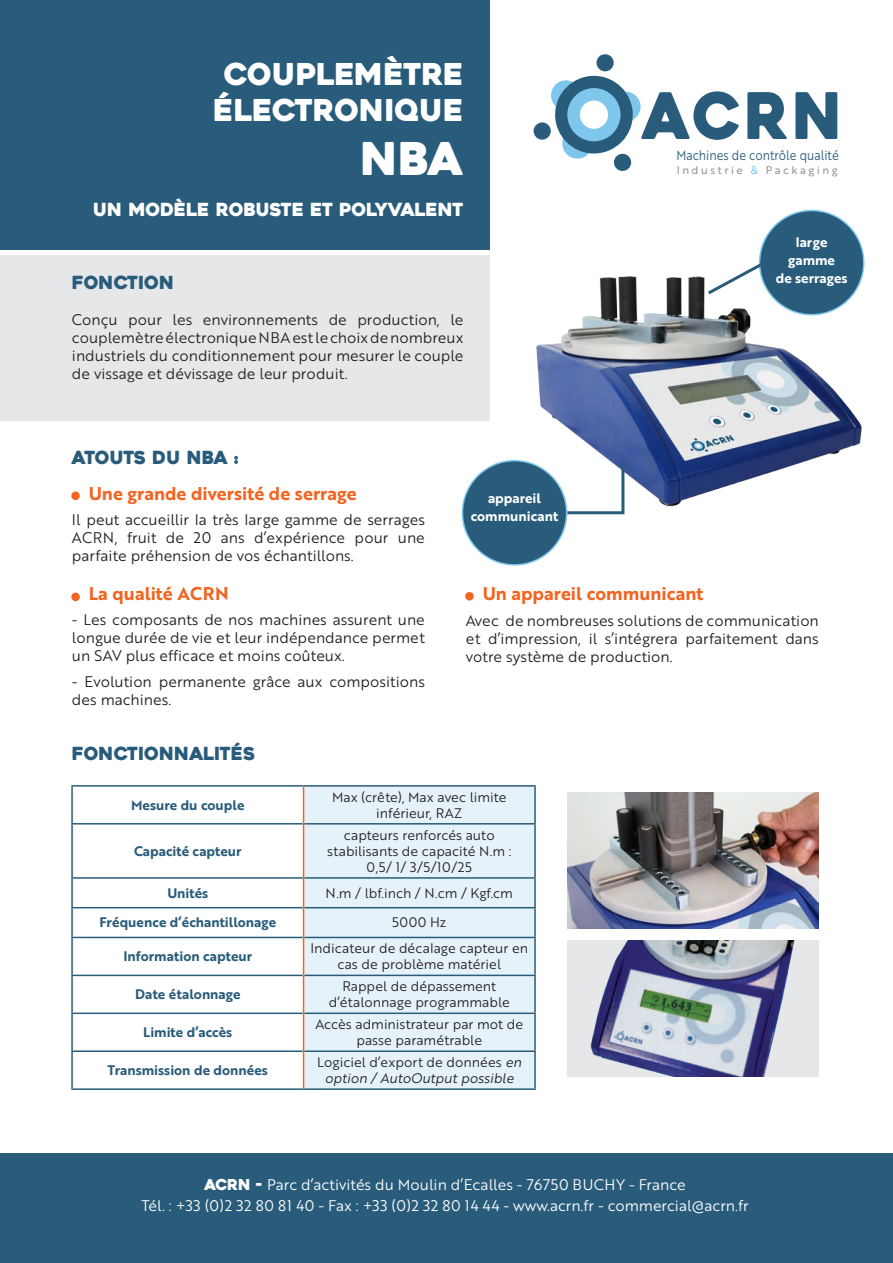
<style>
.page{position:relative;width:893px;height:1263px;background:#fff}
.page>*{position:absolute;margin:0;border:0;box-sizing:border-box;transform-origin:0 0}
.t1{font:64.05px "Heavitas";color:#295c7b;scale:.95 1}
.t2{font:45px "Heavitas";color:#fff}
.t3{font:30px/36px "Heavitas";color:#fff;text-align:center}
.t4{font:18px "Brother 1816 Bold";color:#f36421}
.t5{font:18px "Heavitas";color:#fff}
.t6{font:18px "Heavitas";color:#295c7b}
.t7{font:18px "Heavitas";letter-spacing:-.025em;color:#295c7b}
.t8{font:15px/18px "Brother 1816 Book";color:#231f20;text-align:justify}
.t9{font:15px/21px "Brother 1816 Book";color:#fff;text-align:center}
.t10{font:13.65px "Brother 1816 Book";color:#295c7b;scale:.87 1}
.t11{font:13.5px/16.2px "Brother 1816 Book";color:#231f20;text-align:center}
.t12{font:13.5px "Brother 1816 Bold";color:#295c7b}
.t13{font:13.5px/18px "Brother 1816 Bold";color:#fff;text-align:center}
.t14{font:13.5px "Brother 1816 Book Italic";color:#231f20}
.t15{font:10.95px "Brother 1816 Regular";letter-spacing:.23em;color:#939598}
.s1{color:#7fc6ed}
.s2{font-family:"Brother 1816 Book Italic"}
.s3{font-family:"Heavitas"}
</style>
<div class="page">
<img style="left:523px;top:223px;width:342px;height:321px">
<div style="left:0;top:0;width:490px;height:249px;background:#295c7b"></div>
<div style="left:0;top:1154px;width:893px;height:109px;background:#295c7b"></div>
<div style="left:0;top:255px;width:490px;height:166px;background:#e6e7e9"></div>
<div style="left:71px;top:491px;width:9px;height:9px;background:#f36421;border-radius:50%"></div>
<div style="left:465px;top:592px;width:9px;height:8px;background:#f36421;border-radius:50%"></div>
<div style="left:71px;top:593px;width:9px;height:8px;background:#f36421;border-radius:50%"></div>
<div style="left:304px;top:787px;width:230px;height:301px;background:#e5f2fa"></div>
<hr style="left:71px;top:785px;width:233px;height:2px;background:#295c7b">
<hr style="left:71px;top:787px;width:2px;height:36px;background:#295c7b">
<hr style="left:304px;top:785px;width:232px;height:2px;background:#295c7b">
<hr style="left:534px;top:787px;width:2px;height:36px;background:#295c7b">
<hr style="left:71px;top:823px;width:232px;height:1px;background:#295c7b">
<hr style="left:71px;top:824px;width:2px;height:53px;background:#295c7b">
<hr style="left:304px;top:823px;width:232px;height:1px;background:#295c7b">
<hr style="left:534px;top:824px;width:2px;height:53px;background:#295c7b">
<hr style="left:71px;top:877px;width:232px;height:2px;background:#295c7b">
<hr style="left:71px;top:879px;width:2px;height:28px;background:#295c7b">
<hr style="left:304px;top:877px;width:232px;height:2px;background:#295c7b">
<hr style="left:534px;top:879px;width:2px;height:28px;background:#295c7b">
<hr style="left:71px;top:907px;width:232px;height:1px;background:#295c7b">
<hr style="left:71px;top:908px;width:2px;height:29px;background:#295c7b">
<hr style="left:304px;top:907px;width:232px;height:1px;background:#295c7b">
<hr style="left:534px;top:908px;width:2px;height:29px;background:#295c7b">
<hr style="left:71px;top:937px;width:232px;height:1px;background:#295c7b">
<hr style="left:71px;top:938px;width:2px;height:37px;background:#295c7b">
<hr style="left:304px;top:937px;width:232px;height:1px;background:#295c7b">
<hr style="left:534px;top:938px;width:2px;height:37px;background:#295c7b">
<hr style="left:71px;top:975px;width:232px;height:1px;background:#295c7b">
<hr style="left:71px;top:976px;width:2px;height:36px;background:#295c7b">
<hr style="left:304px;top:975px;width:232px;height:1px;background:#295c7b">
<hr style="left:534px;top:976px;width:2px;height:36px;background:#295c7b">
<hr style="left:71px;top:1012px;width:232px;height:2px;background:#295c7b">
<hr style="left:71px;top:1014px;width:2px;height:36px;background:#295c7b">
<hr style="left:304px;top:1012px;width:232px;height:2px;background:#295c7b">
<hr style="left:534px;top:1014px;width:2px;height:36px;background:#295c7b">
<hr style="left:71px;top:1050px;width:232px;height:2px;background:#295c7b">
<hr style="left:71px;top:1052px;width:2px;height:36px;background:#295c7b">
<hr style="left:304px;top:1050px;width:232px;height:2px;background:#295c7b">
<hr style="left:534px;top:1052px;width:2px;height:36px;background:#295c7b">
<hr style="left:71px;top:1088px;width:233px;height:2px;background:#295c7b">
<hr style="left:304px;top:1088px;width:232px;height:2px;background:#295c7b">
<hr style="left:303px;top:787px;width:1px;height:37px;background:#f36421">
<hr style="left:303px;top:824px;width:1px;height:54px;background:#f36421">
<hr style="left:303px;top:878px;width:1px;height:30px;background:#f36421">
<svg style="left:303px;top:908px;width:1px;height:29px"></svg>
<hr style="left:303px;top:937px;width:1px;height:38px;background:#f36421">
<hr style="left:303px;top:975px;width:1px;height:38px;background:#f36421">
<hr style="left:303px;top:1013px;width:1px;height:38px;background:#f36421">
<hr style="left:303px;top:1051px;width:1px;height:37px;background:#f36421">
<div style="left:551px;top:80px;width:30px;height:30px;background:#7fc6ed;border-radius:50%"></div>
<div style="left:610px;top:92px;width:31px;height:30px;background:#7fc6ed;border-radius:50%"></div>
<svg style="left:562px;top:129px;width:30px;height:30px"></svg>
<div style="left:555px;top:76px;width:78px;height:77px;background:#295c7b;border-radius:50%"></div>
<div style="left:567px;top:88px;width:53px;height:53px;background:#7fc6ed;border-radius:50%"></div>
<div style="left:580px;top:101px;width:28px;height:28px;background:#fff;border-radius:50%"></div>
<div style="left:534px;top:122px;width:17px;height:18px;background:#295c7b;border-radius:50%"></div>
<div style="left:596px;top:54px;width:18px;height:17px;background:#295c7b;border-radius:50%"></div>
<div style="left:614px;top:154px;width:17px;height:17px;background:#295c7b;border-radius:50%"></div>
<img style="left:568px;top:792px;width:251px;height:136px">
<img style="left:568px;top:940px;width:251px;height:136px">
<div style="left:760px;top:211px;width:104px;height:104px;background:#295c7b;border-radius:50%"></div>
<div style="left:759px;top:210px;width:105px;height:105px;border:2px solid #7fc6ed;border-radius:50%"></div>
<div style="left:462px;top:461px;width:105px;height:104px;background:#295c7b;border-radius:50%"></div>
<div style="left:462px;top:460px;width:105px;height:106px;border:2px solid #7fc6ed;border-radius:50%"></div>
<svg style="left:705px;top:253px;width:69px;height:44px"></svg>
<svg style="left:564px;top:462px;width:62px;height:54px"></svg>
<h3 class="t3" style="left:213px;top:57px;width:252px">COUPLEMÈTRE<br>ÉLECTRONIQUE</h3>
<h2 class="t2" style="left:360px;top:133px;width:105px">NBA</h2>
<p class="t5" style="left:93px;top:199px;width:372px">UN MODÈLE ROBUSTE ET POLYVALENT</p>
<p class="t6" style="left:72px;top:272px;width:104px">FONCTION</p>
<p class="t8" style="left:72px;top:312px;width:393px">Conçu pour les environnements de production, le couplemètre électronique NBA est le choix de nombreux industriels du conditionnement pour mesurer le couple de vissage et dévissage de leur produit.</p>
<p class="t7" style="left:72px;top:447px;width:168px">ATOUTS DU NBA :</p>
<p class="t4" style="left:89px;top:486px;width:269px">Une grande diversité de serrage</p>
<p class="t8" style="left:72px;top:512px;width:354px">Il peut accueillir la très large gamme de serrages ACRN, fruit de 20 ans d’expérience pour une parfaite préhension de vos échantillons.</p>
<p class="t13" style="left:471px;top:490px;width:89px">appareil communicant</p>
<h1 class="t1" style="left:643px;top:79px;width:213px">ACRN</h1>
<p class="t10" style="left:676px;top:150px;width:188px">Machines de contrôle qualité</p>
<p class="t15" style="left:677px;top:166px;width:162px">Industrie <span class="s1">&amp;</span> Packaging</p>
<p class="t13" style="left:776px;top:234px;width:73px">large gamme<br>de serrages</p>
<p class="t4" style="left:89px;top:585px;width:141px">La qualité ACRN</p>
<p class="t8" style="left:72px;top:612px;width:354px">- Les composants de nos machines assurent une longue durée de vie et leur indépendance permet un SAV plus efficace et moins coûteux.</p>
<p class="t8" style="left:72px;top:674px;width:354px">- Evolution permanente grâce aux compositions des machines.</p>
<p class="t6" style="left:72px;top:743px;width:185px">FONCTIONNALITÉS</p>
<p class="t4" style="left:483px;top:586px;width:222px">Un appareil communicant</p>
<p class="t8" style="left:466px;top:613px;width:354px">Avec de nombreuses solutions de communication et d’impression, il s’intégrera parfaitement dans votre système de production.</p>
<p class="t12" style="left:131px;top:799px;width:115px">Mesure du couple</p>
<p class="t11" style="left:332px;top:790px;width:176px">Max (crête), Max avec limite inférieur, RAZ</p>
<p class="t12" style="left:134px;top:845px;width:109px">Capacité capteur</p>
<p class="t11" style="left:327px;top:828px;width:186px">capteurs renforcés auto stabilisants de capacité N.m :<br>0,5/ 1/ 3/5/10/25</p>
<p class="t12" style="left:167px;top:887px;width:42px">Unités</p>
<p class="t11" style="left:326px;top:886px;width:189px">N.m / lbf.inch / N.cm / Kgf.cm</p>
<p class="t12" style="left:100px;top:917px;width:178px">Fréquence d’échantillonage</p>
<p class="t11" style="left:392px;top:915px;width:56px">5000 Hz</p>
<p class="t12" style="left:123px;top:950px;width:130px">Information capteur</p>
<p class="t11" style="left:310px;top:941px;width:219px">Indicateur de décalage capteur en cas de problème matériel</p>
<p class="t12" style="left:135px;top:988px;width:107px">Date étalonnage</p>
<p class="t11" style="left:329px;top:979px;width:183px">Rappel de dépassement d’étalonnage programmable</p>
<p class="t12" style="left:143px;top:1026px;width:91px">Limite d’accès</p>
<p class="t11" style="left:315px;top:1017px;width:209px">Accès administrateur par mot de passe paramétrable</p>
<p class="t12" style="left:108px;top:1064px;width:162px">Transmission de données</p>
<p class="t11" style="left:317px;top:1055px;width:206px">Logiciel d’export de données <span class="s2">en</span></p>
<p class="t14" style="left:325px;top:1072px;width:190px">option / AutoOutput possible</p>
<p class="t9" style="left:141px;top:1175px;width:609px"><span class="s3">ACRN -</span> Parc d’activités du Moulin d’Ecalles - 76750 BUCHY - France<br>Tél. : +33 (0)2 32 80 81 40 - Fax : +33 (0)2 32 80 14 44 - www.acrn.fr - commercial@acrn.fr</p>
</div>
